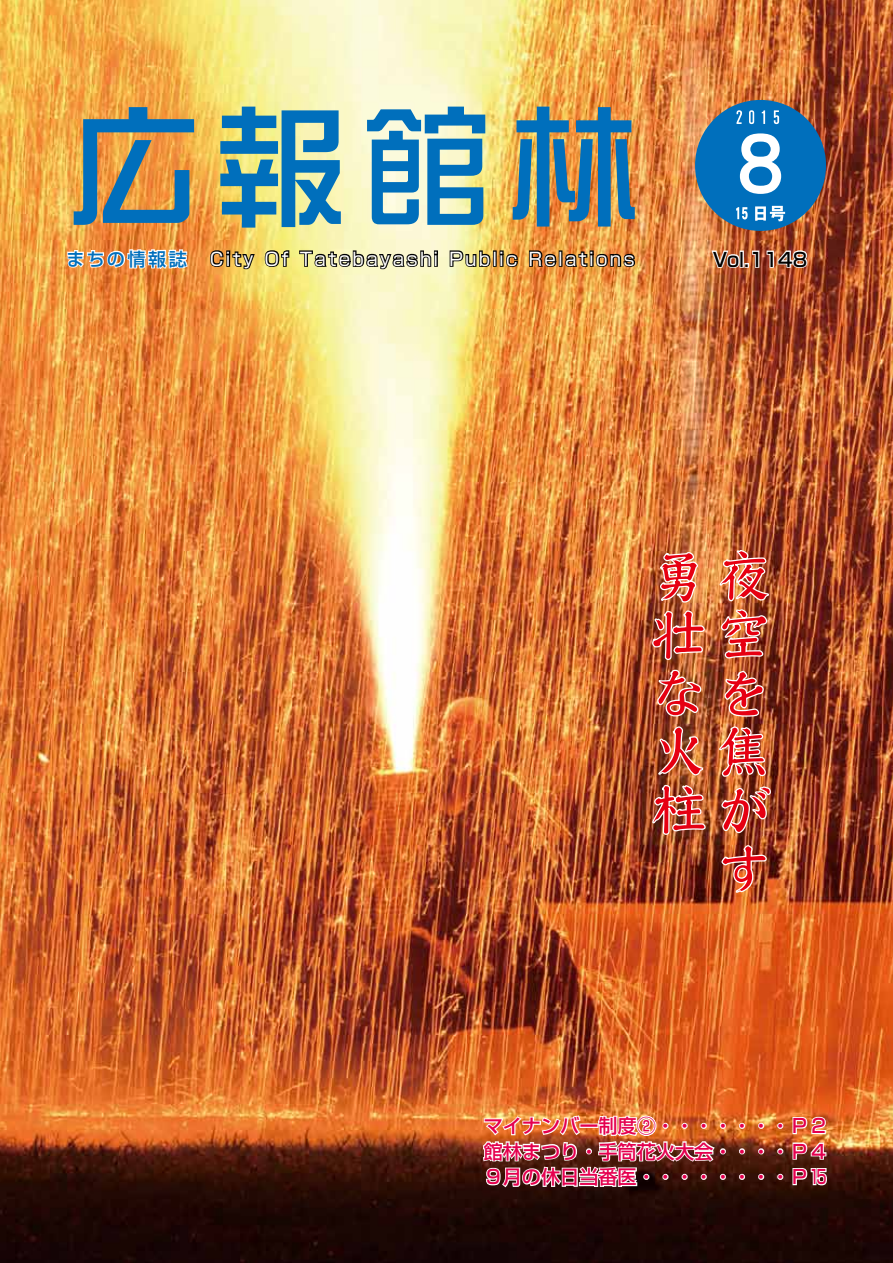
<style>
.page{position:relative;width:893px;height:1263px;background:#fff}
.page>*{position:absolute;margin:0;border:0;box-sizing:border-box;transform-origin:0 0}
.t1{font:500 19.2px/25.5px "Shin Go Pro";color:#e5004f}
.t2{font:500 19.2px "Shin Go Pro";color:#000}
.t3{font:18px "Shin Go Pro";letter-spacing:.13em;color:#fff}
.t4{font:500 18px "Shin Go Pro";letter-spacing:.135em;color:#006fbc}
</style>
<div class="page">
<img style="left:0;top:0;width:893px;height:1263px">
<svg style="left:739px;top:1123px;width:6px;height:6px"></svg>
<svg style="left:758px;top:1123px;width:6px;height:6px"></svg>
<svg style="left:777px;top:1123px;width:6px;height:6px"></svg>
<svg style="left:739px;top:1148px;width:6px;height:6px"></svg>
<svg style="left:758px;top:1148px;width:6px;height:6px"></svg>
<svg style="left:777px;top:1148px;width:6px;height:6px"></svg>
<img style="left:480px;top:1114px;width:246px;height:75px">
<svg style="left:739px;top:1174px;width:6px;height:6px"></svg>
<svg style="left:758px;top:1174px;width:6px;height:6px"></svg>
<svg style="left:777px;top:1174px;width:6px;height:6px"></svg>
<img style="left:710px;top:248px;width:98px;height:23px">
<svg style="left:791px;top:1116px;width:36px;height:45px"></svg>
<svg style="left:791px;top:1167px;width:37px;height:19px"></svg>
<img style="left:651px;top:551px;width:55px;height:284px">
<img style="left:718px;top:549px;width:54px;height:344px">
<svg style="left:66px;top:243px;width:123px;height:30px"></svg>
<svg style="left:209px;top:249px;width:47px;height:21px"></svg>
<svg style="left:264px;top:249px;width:26px;height:19px"></svg>
<svg style="left:298px;top:249px;width:140px;height:21px;background:#918f6d"></svg>
<svg style="left:449px;top:249px;width:42px;height:19px"></svg>
<div style="left:493px;top:250px;width:4px;height:17px;border:2px solid #000"></div>
<svg style="left:500px;top:250px;width:19px;height:18px"></svg>
<svg style="left:528px;top:249px;width:29px;height:19px"></svg>
<div style="left:559px;top:250px;width:3px;height:17px;border:2px solid #000"></div>
<svg style="left:563px;top:250px;width:73px;height:18px"></svg>
<div style="left:695px;top:100px;width:131px;height:131px;background:#006fbc;border-radius:50%"></div>
<svg style="left:736px;top:206px;width:49px;height:15px"></svg>
<svg style="left:74px;top:107px;width:561px;height:121px;background:#87a095"></svg>
<svg style="left:736px;top:110px;width:43px;height:14px"></svg>
<svg style="left:740px;top:133px;width:41px;height:61px"></svg>
<p class="t4" style="left:67px;top:244px;width:122px">まちの情報誌</p>
<p class="t3" style="left:210px;top:244px;width:426px">City Of Tatebayashi Public Relations</p>
<p class="t2" style="left:713px;top:244px;width:96px">Vol.1148</p>
<p class="t1" style="left:484px;top:1111px;width:346px">マイナンバー制度②・・・・・・・Ｐ２館林まつり・手筒花火大会・・・・<br>９月の休日当番医・・・・・・・・</p>
<p class="t1" style="left:771px;top:1136px;width:59px">　Ｐ４　Ｐ15</p>
</div>
